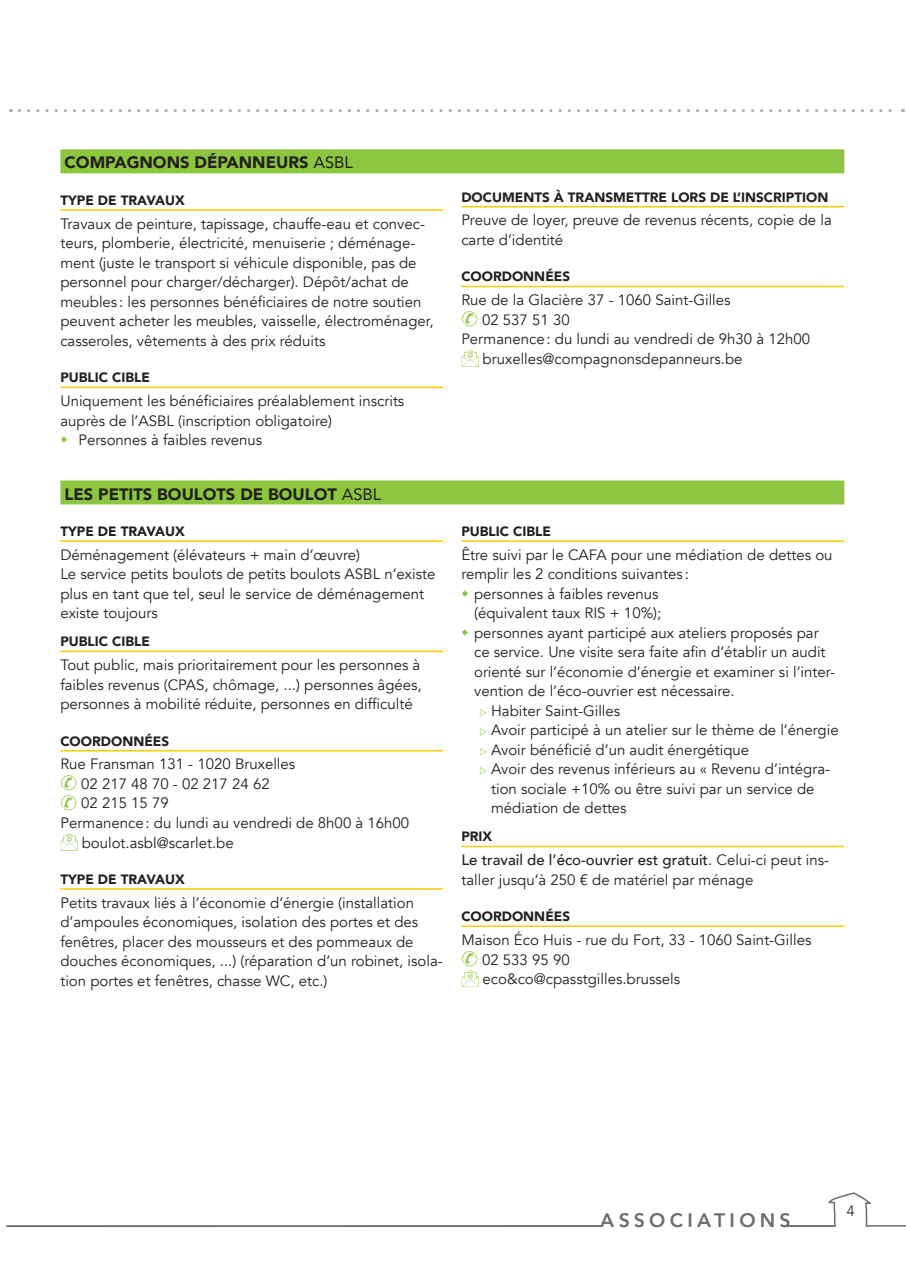
<style>
.page{position:relative;width:906px;height:1276px;background:#fff}
.page>*{position:absolute;margin:0;border:0;box-sizing:border-box;transform-origin:0 0}
.t1{font:800 19.5px "Avenir";letter-spacing:.22em;color:#6c6d70}
.t2{font:900 16.5px "Avenir";color:#231f20}
.t3{font:15px/19.5px "Avenir";color:#231f20}
.t4{font:300 15px "Avenir";color:#231f20}
.t5{font:900 13.5px "Avenir";color:#231f20}
.s1{font-weight:400}
.s2{color:#8bc63e}
.s3{font-weight:900;color:#fff}
.s4{font-weight:500}
</style>
<div class="page">
<svg style="left:19px;top:109px;width:884px;height:3px"></svg>
<hr style="left:784px;top:1225px;width:50px;height:2px;background:#6c6d70">
<hr style="left:866px;top:1225px;width:40px;height:1px;background:#6c6d70">
<svg style="left:828px;top:1192px;width:46px;height:35px"></svg>
<hr style="left:6px;top:1225px;width:595px;height:2px;background:#6c6d70">
<div style="left:60px;top:149px;width:784px;height:24px;background:#8bc63e"></div>
<hr style="left:60px;top:209px;width:383px;height:2px;background:#feca0a">
<hr style="left:60px;top:386px;width:383px;height:2px;background:#feca0a">
<hr style="left:461px;top:206px;width:383px;height:1px;background:#feca0a">
<hr style="left:461px;top:286px;width:383px;height:1px;background:#feca0a">
<svg style="left:462px;top:350px;width:17px;height:17px"></svg>
<div style="left:60px;top:480px;width:784px;height:24px;background:#8bc63e"></div>
<hr style="left:60px;top:540px;width:383px;height:2px;background:#feca0a">
<hr style="left:60px;top:650px;width:383px;height:2px;background:#feca0a">
<hr style="left:60px;top:750px;width:383px;height:1px;background:#feca0a">
<hr style="left:60px;top:888px;width:383px;height:2px;background:#feca0a">
<svg style="left:61px;top:833px;width:17px;height:17px"></svg>
<hr style="left:461px;top:540px;width:383px;height:2px;background:#feca0a">
<hr style="left:461px;top:845px;width:383px;height:2px;background:#feca0a">
<hr style="left:461px;top:925px;width:383px;height:2px;background:#feca0a">
<svg style="left:462px;top:970px;width:17px;height:17px"></svg>
<p class="t2" style="left:65px;top:149px;width:290px">COMPAGNONS DÉPANNEURS <span class="s1">ASBL</span></p>
<p class="t5" style="left:60px;top:189px;width:126px">TYPE DE TRAVAUX</p>
<p class="t3" style="left:60px;top:214px;width:375px">Travaux de peinture, tapissage, chauffe-eau et convec&shy;teurs, plomberie, électricité, menuiserie ; déménage&shy;ment (juste le transport si véhicule disponible, pas de personnel pour charger/décharger). Dépôt/achat de meubles : les personnes bénéficiaires de notre soutien peuvent acheter les meubles, vaisselle, électroménager, casseroles, vêtements à des prix réduits</p>
<p class="t5" style="left:60px;top:366px;width:91px">PUBLIC CIBLE</p>
<p class="t3" style="left:60px;top:391px;width:345px">Uniquement les bénéficiaires préalablement inscrits</p>
<p class="t3" style="left:60px;top:411px;width:273px">auprès de l’ASBL (inscription obligatoire)</p>
<p class="t3" style="left:78px;top:430px;width:185px">Personnes à faibles revenus</p>
<p class="t2" style="left:65px;top:480px;width:318px">LES PETITS BOULOTS DE BOULOT <span class="s1">ASBL</span></p>
<p class="t5" style="left:60px;top:520px;width:126px">TYPE DE TRAVAUX</p>
<p class="t3" style="left:60px;top:545px;width:376px">Déménagement (élévateurs + main d’œuvre)<br>Le service petits boulots de petits boulots ASBL n’existe plus en tant que tel, seul le service de déménagement existe toujours</p>
<p class="t5" style="left:60px;top:630px;width:91px">PUBLIC CIBLE</p>
<p class="t3" style="left:60px;top:655px;width:363px;text-align:justify">Tout public, mais prioritairement pour les personnes à faibles revenus (CPAS, chômage, ...) personnes âgées, personnes à mobilité réduite, personnes en difficulté</p>
<p class="t5" style="left:60px;top:729px;width:110px">COORDONNÉES</p>
<p class="t3" style="left:60px;top:755px;width:236px">Rue Fransman 131 - 1020 Bruxelles</p>
<p class="t3" style="left:60px;top:774px;width:211px"><span class="s2">✆</span> 02 217 48 70 - 02 217 24 62</p>
<p class="t3" style="left:60px;top:794px;width:110px"><span class="s2">✆</span> 02 215 15 79</p>
<p class="t3" style="left:60px;top:813px;width:350px">Permanence: du lundi au vendredi de 8h00 à 16h00</p>
<p class="t3" style="left:82px;top:833px;width:352px">boulot.asbl@scarlet.be <span class="s3">ÉCO&amp;CO / ÉCO-OUVRIERS</span></p>
<p class="t5" style="left:60px;top:867px;width:126px">TYPE DE TRAVAUX</p>
<p class="t3" style="left:60px;top:893px;width:384px">Petits travaux liés à l’économie d’énergie (installation d’ampoules économiques, isolation des portes et des fenêtres, placer des mousseurs et des pommeaux de douches économiques, ...) (réparation d’un robinet, isola&shy;tion portes et fenêtres, chasse WC, etc.)</p>
<p class="t5" style="left:461px;top:185px;width:368px">DOCUMENTS À TRANSMETTRE LORS DE L’INSCRIPTION</p>
<p class="t3" style="left:461px;top:211px;width:372px">Preuve de loyer, preuve de revenus récents, copie de la carte d’identité</p>
<p class="t5" style="left:461px;top:265px;width:110px">COORDONNÉES</p>
<p class="t3" style="left:461px;top:291px;width:271px">Rue de la Glacière 37 - 1060 Saint-Gilles</p>
<p class="t3" style="left:461px;top:310px;width:110px"><span class="s2">✆</span> 02 537 51 30</p>
<p class="t3" style="left:461px;top:330px;width:350px">Permanence: du lundi au vendredi de 9h30 à 12h00</p>
<p class="t3" style="left:482px;top:349px;width:261px">bruxelles@compagnonsdepanneurs.be</p>
<p class="t5" style="left:461px;top:520px;width:91px">PUBLIC CIBLE</p>
<p class="t3" style="left:461px;top:545px;width:373px">Être suivi par le CAFA pour une médiation de dettes ou</p>
<p class="t3" style="left:461px;top:565px;width:229px">remplir les 2 conditions suivantes :</p>
<p class="t3" style="left:474px;top:584px;width:186px">personnes à faibles revenus</p>
<p class="t3" style="left:474px;top:604px;width:189px">(équivalent taux RIS + 10%);</p>
<p class="t3" style="left:474px;top:623px;width:346px">personnes ayant participé aux ateliers proposés par</p>
<p class="t3" style="left:474px;top:643px;width:353px">ce service. Une visite sera faite afin d’établir un audit</p>
<p class="t3" style="left:474px;top:662px;width:362px">orienté sur l’économie d’énergie et examiner si l’inter-</p>
<p class="t3" style="left:474px;top:682px;width:262px">vention de l’éco-ouvrier est nécessaire.</p>
<p class="t3" style="left:491px;top:701px;width:131px">Habiter Saint-Gilles</p>
<p class="t3" style="left:491px;top:721px;width:349px">Avoir participé à un atelier sur le thème de l’énergie</p>
<p class="t3" style="left:491px;top:740px;width:260px">Avoir bénéficié d’un audit énergétique</p>
<p class="t3" style="left:491px;top:760px;width:340px">Avoir des revenus inférieurs au « Revenu d’intégra-</p>
<p class="t3" style="left:491px;top:779px;width:325px">tion sociale +10% ou être suivi par un service de</p>
<p class="t3" style="left:491px;top:799px;width:137px">médiation de dettes</p>
<p class="t5" style="left:461px;top:825px;width:32px">PRIX</p>
<p class="t3" style="left:461px;top:850px;width:369px"><span class="s4">Le travail de l’éco-ouvrier est gratuit</span>. Celui-ci peut ins&shy;taller jusqu’à 250 € de matériel par ménage</p>
<p class="t5" style="left:461px;top:905px;width:110px">COORDONNÉES</p>
<p class="t3" style="left:461px;top:930px;width:352px">Maison Éco Huis - rue du Fort, 33 - 1060 Saint-Gilles</p>
<p class="t3" style="left:461px;top:950px;width:110px"><span class="s2">✆</span> 02 533 95 90</p>
<p class="t3" style="left:482px;top:969px;width:199px">eco&amp;co@cpasstgilles.brussels</p>
<h1 class="t1" style="left:600px;top:1205px;width:192px">ASSOCIATIONS</h1>
<p class="t4" style="left:846px;top:1202px;width:9px">4</p>
</div>
